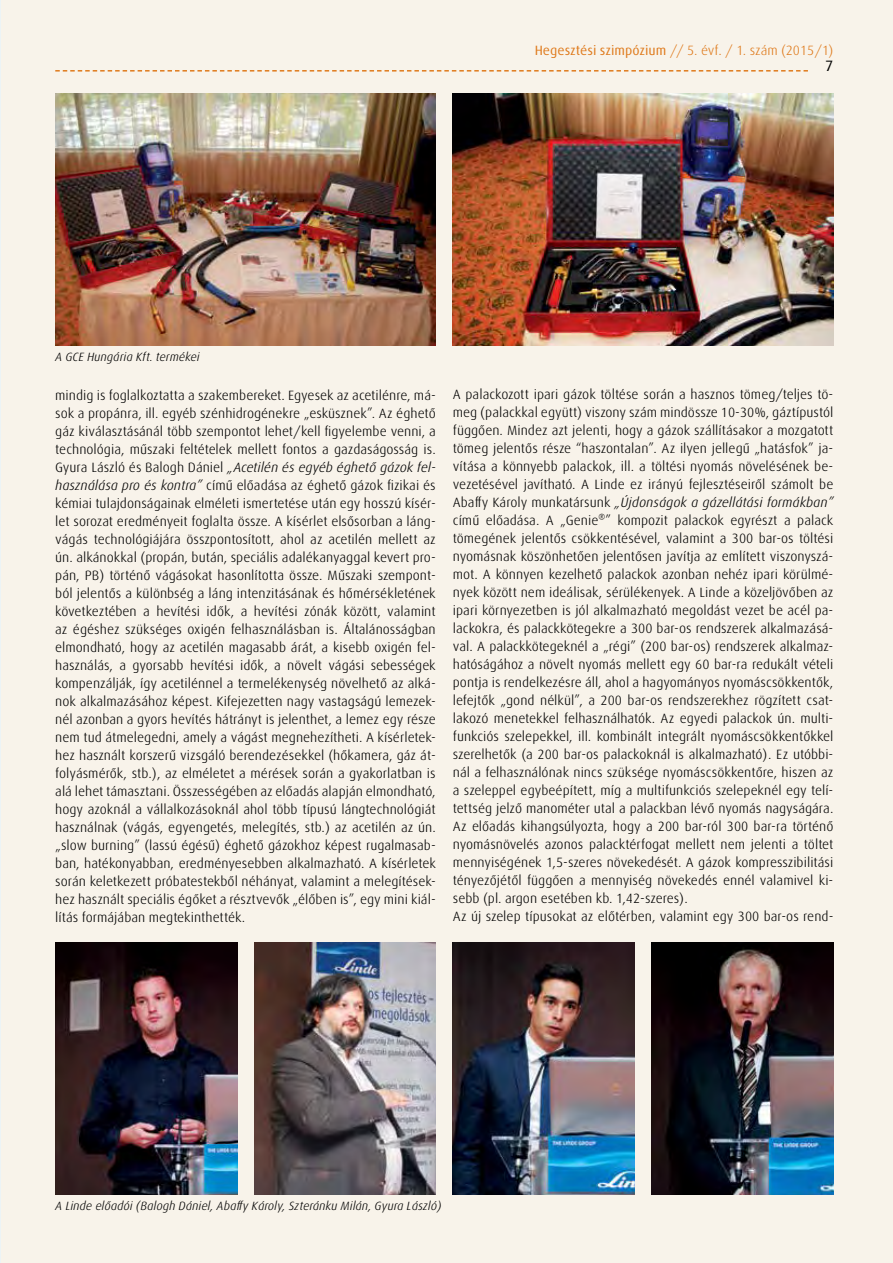
<style>
.page{position:relative;width:893px;height:1263px;background:#fff}
.page>*{position:absolute;margin:0;border:0;box-sizing:border-box;transform-origin:0 0}
.t1{font:15px "Linde Dax Global";color:#000}
.t2{font:300 13.5px/18px "Linde Dax Global";color:#000;text-align:justify}
.t3{font:300 13.5px "Linde Dax Global";color:#df7a1c}
.t4{font:italic 300 12px "Linde Dax Global";color:#000}
.s1{font-weight:400}
.s2{font-style:italic}
</style>
<div class="page">
<div style="left:1px;top:0;width:892px;height:1263px;background:#f8f3ea"></div>
<svg style="left:0;top:0;width:1px;height:1263px"></svg>
<svg style="left:55px;top:70px;width:753px;height:2px;background:#ecbb8c"></svg>
<img style="left:55px;top:943px;width:182px;height:252px">
<img style="left:254px;top:943px;width:182px;height:252px">
<img style="left:453px;top:943px;width:182px;height:252px">
<img style="left:652px;top:943px;width:181px;height:252px">
<img style="left:55px;top:94px;width:381px;height:252px">
<img style="left:453px;top:94px;width:380px;height:252px">
<p class="t4" style="left:55px;top:349px;width:146px">A GCE Hungária Kft. termékei</p>
<p class="t3" style="left:535px;top:42px;width:300px"><span class="s1">Hegesztési szimpózium</span> // 5. évf. / 1. szám (2015/1)</p>
<p class="t1" style="left:825px;top:57px;width:10px">7</p>
<p class="t2" style="left:55px;top:386px;width:382px">mindig is foglalkoztatta a szakembereket. Egyesek az acetilénre, má&shy;sok a propánra, ill. egyéb szénhidrogénekre „esküsznek”. Az éghető gáz kiválasztásánál több szempontot lehet/kell figyelembe venni, a technológia, műszaki feltételek mellett fontos a gazdaságosság is.<br>Gyura László és Balogh Dániel <span class="s2">„Acetilén és egyéb éghető gázok fel&shy;használása pro és kontra”</span> című előadása az éghető gázok fizikai és kémiai tulajdonságainak elméleti ismertetése után egy hosszú kísér&shy;let sorozat eredményeit foglalta össze. A kísérlet elsősorban a láng&shy;vágás technológiájára összpontosított, ahol az acetilén mellett az ún. alkánokkal (propán, bután, speciális adalékanyaggal kevert pro&shy;pán, PB) történő vágásokat hasonlította össze. Műszaki szempont&shy;ból jelentős a különbség a láng intenzitásának és hőmérsékletének következtében a hevítési idők, a hevítési zónák között, valamint az égéshez szükséges oxigén felhasználásban is. Általánosságban elmondható, hogy az acetilén magasabb árát, a kisebb oxigén fel&shy;használás, a gyorsabb hevítési idők, a növelt vágási sebességek kompenzálják, így acetilénnel a termelékenység növelhető az alká&shy;nok alkalmazásához képest. Kifejezetten nagy vastagságú lemezek&shy;nél azonban a gyors hevítés hátrányt is jelenthet, a lemez egy része nem tud átmelegedni, amely a vágást megnehezítheti. A kísérletek&shy;hez használt korszerű vizsgáló berendezésekkel (hőkamera, gáz át&shy;folyásmérők, stb.), az elméletet a mérések során a gyakorlatban is alá lehet támasztani. Összességében az előadás alapján elmondható, hogy azoknál a vállalkozásoknál ahol több típusú lángtechnológiát használnak (vágás, egyengetés, melegítés, stb.) az acetilén az ún. „slow burning” (lassú égésű) éghető gázokhoz képest rugalmasab&shy;ban, hatékonyabban, eredményesebben alkalmazható. A kísérletek során keletkezett próbatestekből néhányat, valamint a melegítések&shy;hez használt speciális égőket a résztvevők „élőben is”, egy mini kiál&shy;lítás formájában megtekinthették.</p>
<p class="t2" style="left:453px;top:386px;width:382px;text-align:left">A palackozott ipari gázok töltése során a hasznos tömeg/teljes tö&shy;meg (palackkal együtt) viszony szám mindössze 10-30%, gáztípustól függően. Mindez azt jelenti, hogy a gázok szállításakor a mozgatott tömeg jelentős része “haszontalan”. Az ilyen jellegű „hatásfok” ja&shy;vítása a könnyebb palackok, ill. a töltési nyomás növelésének be&shy;vezetésével javítható. A Linde ez irányú fejlesztéseiről számolt be Abaffy Károly munkatársunk <span class="s2">„Újdonságok a gázellátási formákban” </span>című előadása. A „Genie®” kompozit palackok egyrészt a palack tömegének jelentős csökkentésével, valamint a 300 bar-os töltési nyomásnak köszönhetően jelentősen javítja az említett viszonyszá&shy;mot. A könnyen kezelhető palackok azonban nehéz ipari körülmé&shy;nyek között nem ideálisak, sérülékenyek. A Linde a közeljövőben az ipari környezetben is jól alkalmazható megoldást vezet be acél pa&shy;lackokra, és palackkötegekre a 300 bar-os rendszerek alkalmazásá&shy;val. A palackkötegeknél a „régi” (200 bar-os) rendszerek alkalmaz&shy;hatóságához a növelt nyomás mellett egy 60 bar-ra redukált vételi pontja is rendelkezésre áll, ahol a hagyományos nyomáscsökkentők, lefejtők „gond nélkül”, a 200 bar-os rendszerekhez rögzített csat&shy;lakozó menetekkel felhasználhatók. Az egyedi palackok ún. multi&shy;funkciós szelepekkel, ill. kombinált integrált nyomáscsökkentőkkel szerelhetők (a 200 bar-os palackoknál is alkalmazható). Ez utóbbi&shy;nál a felhasználónak nincs szüksége nyomáscsökkentőre, hiszen az a szeleppel egybeépített, míg a multifunkciós szelepeknél egy telí&shy;tettség jelző manométer utal a palackban lévő nyomás nagyságára.<br>Az előadás kihangsúlyozta, hogy a 200 bar-ról 300 bar-ra történő nyomásnövelés azonos palacktérfogat mellett nem jelenti a töltet mennyiségének 1,5-szeres növekedését. A gázok kompresszibilitási tényezőjétől függően a mennyiség növekedés ennél valamivel ki&shy;sebb (pl. argon esetében kb. 1,42-szeres).<br>Az új szelep típusokat az előtérben, valamint egy 300 bar-os rend-</p>
<p class="t4" style="left:55px;top:1199px;width:388px">A Linde előadói (Balogh Dániel, Abaffy Károly, Szteránku Milán, Gyura László)</p>
</div>
